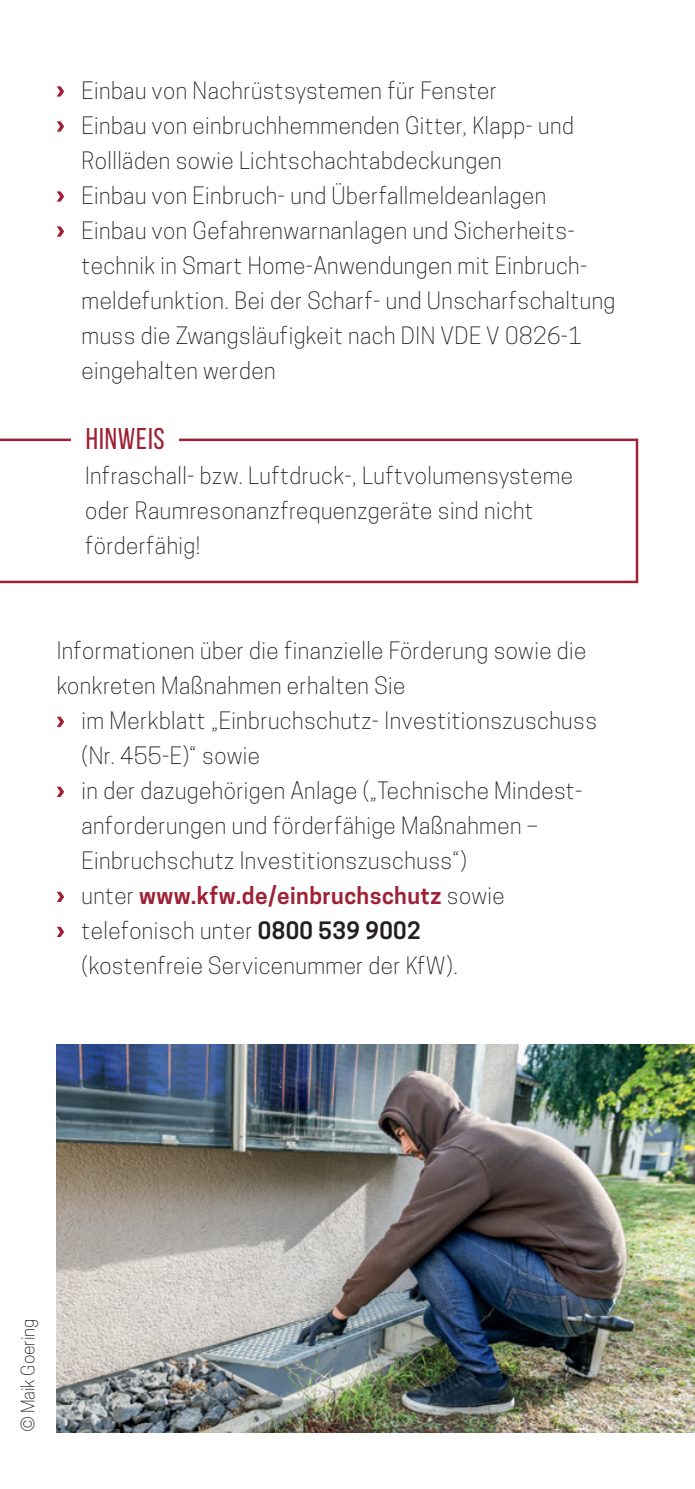
<style>
.page{position:relative;width:695px;height:1489px;background:#fff}
.page>*{position:absolute;margin:0;border:0;box-sizing:border-box;transform-origin:0 0}
.t1{font:30px "Bebas Neue";letter-spacing:.03em;color:#9e2135}
.t2{font:300 22.5px/35px "Cooper Hewitt";letter-spacing:.02em;color:#231f20}
.t3{font:300 17.5px "Cooper Hewitt";color:#231f20}
.s1{font-weight:600;color:#9e2135}
.s2{font-weight:600}
</style>
<div class="page">
<img style="left:57px;top:1044px;width:637px;height:387px">
<div style="left:0;top:438px;width:638px;height:145px;border:2px solid #9e2135"></div>
<div style="left:72px;top:421px;width:107px;height:33px;background:#fff"></div>
<svg style="left:57px;top:86px;width:7px;height:11px"></svg>
<svg style="left:57px;top:121px;width:7px;height:11px"></svg>
<svg style="left:57px;top:191px;width:7px;height:11px"></svg>
<svg style="left:57px;top:226px;width:7px;height:11px"></svg>
<svg style="left:57px;top:716px;width:7px;height:11px"></svg>
<svg style="left:57px;top:786px;width:7px;height:11px"></svg>
<svg style="left:57px;top:891px;width:7px;height:11px"></svg>
<svg style="left:57px;top:926px;width:7px;height:11px"></svg>
<p class="t2" style="left:81px;top:73px;width:535px">Einbau von Nachrüstsystemen für Fenster<br>Einbau von einbruchhemmenden Gitter, Klapp- und Rollläden sowie Lichtschachtabdeckungen<br>Einbau von Einbruch- und Überfallmeldeanlagen Einbau von Gefahrenwarnanlagen und Sicherheits&shy;technik in Smart Home-Anwendungen mit Einbruch&shy;meldefunktion. Bei der Scharf- und Unscharfschaltung muss die Zwangsläufigkeit nach DIN VDE V 0826-1 eingehalten werden</p>
<h1 class="t1" style="left:86px;top:422px;width:80px">HINWEIS</h1>
<p class="t2" style="left:85px;top:458px;width:489px">Infraschall- bzw. Luftdruck-, Luftvolumensysteme oder Raumresonanzfrequenzgeräte sind nicht förderfähig!</p>
<p class="t2" style="left:57px;top:633px;width:531px">Informationen über die finanzielle Förderung sowie die konkreten Maßnahmen erhalten Sie</p>
<p class="t2" style="left:81px;top:703px;width:517px">im Merkblatt „Einbruchschutz- Investitionszuschuss (Nr. 455-E)“ sowie<br>in der dazugehörigen Anlage („Technische Mindest&shy;anforderungen und förderfähige Maßnahmen – Einbruchschutz Investitionszuschuss“)<br>unter <span class="s1">www.kfw.de/einbruchschutz</span> sowie telefonisch unter <span class="s2">0800 539 9002<br></span>(kostenfreie Servicenummer der KfW).</p>
<p class="t3" style="left:18px;top:1431px;width:115px;rotate:-90deg">© Maik Goering</p>
</div>
